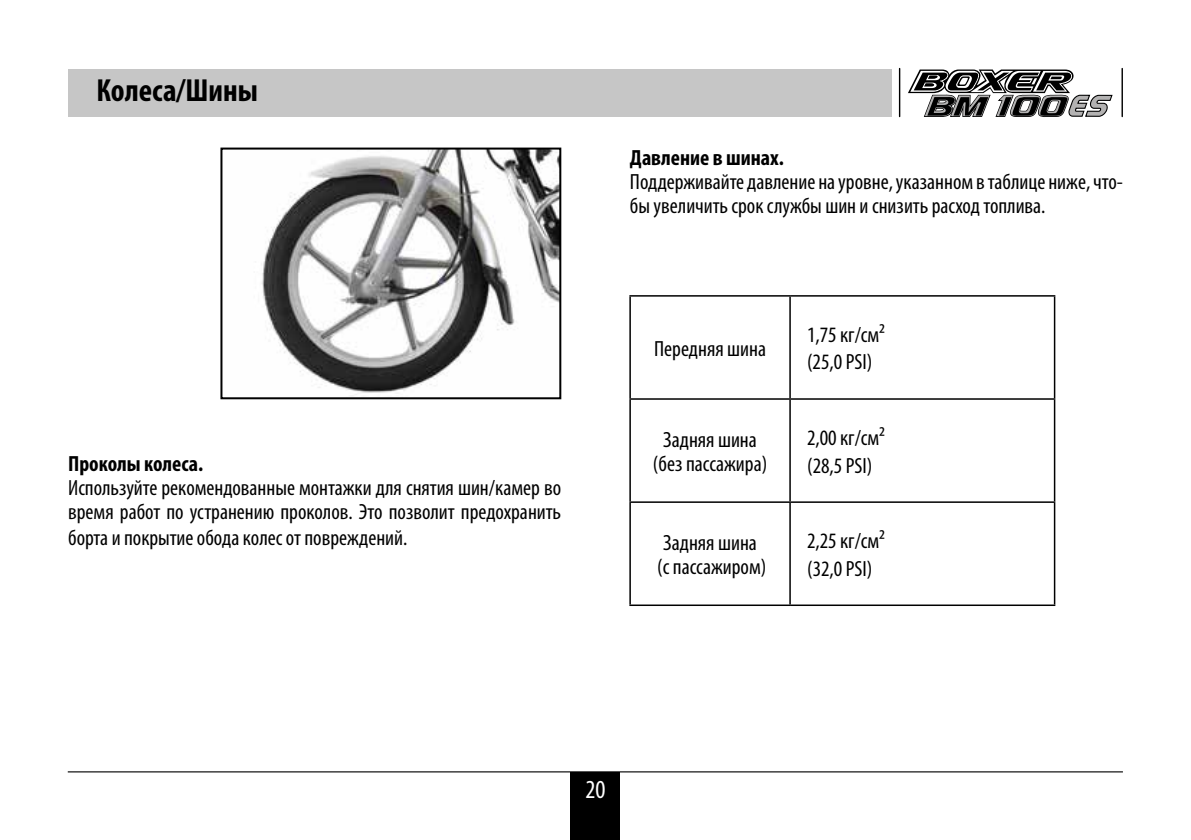
<style>
.page{position:relative;width:1191px;height:840px;background:#fff}
.page>*{position:absolute;margin:0;border:0;box-sizing:border-box;transform-origin:0 0}
.t1{font:700 condensed 32px "Myriad Pro";color:#000}
.t2{font:condensed 26px "Myriad Pro";color:#fff}
.t3{font:condensed 22px/24px "Myriad Pro";color:#000}
.t4{font:700 condensed 22px "Myriad Pro";color:#000}
</style>
<div class="page">
<hr style="left:68px;top:770px;width:1055px;height:2px;background:#000">
<div style="left:68px;top:68px;width:823px;height:48px;background:#c6c6c6"></div>
<hr style="left:1121px;top:68px;width:2px;height:48px;background:#000">
<hr style="left:899px;top:68px;width:1px;height:48px;background:#000">
<div style="left:571px;top:771px;width:49px;height:68px;background:#000"></div>
<svg style="left:908px;top:69px;width:205px;height:48px"></svg>
<hr style="left:629px;top:295px;width:161px;height:1px;background:#000">
<hr style="left:629px;top:296px;width:2px;height:102px;background:#000">
<hr style="left:790px;top:295px;width:265px;height:1px;background:#000">
<hr style="left:789px;top:296px;width:2px;height:102px;background:#000">
<hr style="left:1053px;top:296px;width:2px;height:102px;background:#000">
<hr style="left:790px;top:398px;width:265px;height:1px;background:#000">
<hr style="left:1053px;top:399px;width:2px;height:102px;background:#000">
<hr style="left:790px;top:501px;width:265px;height:1px;background:#000">
<hr style="left:1053px;top:502px;width:2px;height:102px;background:#000">
<hr style="left:790px;top:604px;width:265px;height:1px;background:#000">
<hr style="left:629px;top:502px;width:2px;height:102px;background:#000">
<hr style="left:789px;top:502px;width:2px;height:102px;background:#000">
<hr style="left:629px;top:604px;width:161px;height:1px;background:#000">
<hr style="left:629px;top:399px;width:2px;height:102px;background:#000">
<hr style="left:629px;top:398px;width:161px;height:1px;background:#000">
<hr style="left:789px;top:399px;width:2px;height:102px;background:#000">
<hr style="left:629px;top:501px;width:161px;height:1px;background:#000">
<img style="left:261px;top:150px;width:297px;height:245px">
<div style="left:220px;top:147px;width:341px;height:252px;border:2px solid #000"></div>
<h1 class="t1" style="left:96px;top:73px;width:163px">Колеса/Шины</h1>
<p class="t4" style="left:68px;top:451px;width:137px">Проколы колеса.</p>
<p class="t3" style="left:68px;top:475px;width:494px">Используйте рекомендованные монтажки для снятия шин/камер во время работ по устранению проколов. Это позволит предохранить</p>
<p class="t3" style="left:68px;top:526px;width:341px">борта и покрытие обода колес от повреждений.</p>
<p class="t4" style="left:630px;top:145px;width:156px">Давление в шинах.</p>
<p class="t3" style="left:630px;top:170px;width:494px">Поддерживайте давление на уровне, указанном в таблице ниже, что&shy;бы увеличить срок службы шин и снизить расход топлива.</p>
<p class="t3" style="left:654px;top:336px;width:113px">Передняя шина</p>
<p class="t3" style="left:807px;top:322px;width:79px;line-height:26.4px">1,75 кг/см² (25,0 PSI)</p>
<p class="t3" style="left:653px;top:427px;width:116px;text-align:center">Задняя шина (без пассажира)</p>
<p class="t3" style="left:807px;top:423px;width:79px;line-height:28px">2,00 кг/см² (28,5 PSI)</p>
<p class="t3" style="left:657px;top:531px;width:111px">Задняя шина (с пассажиром)</p>
<p class="t3" style="left:807px;top:527px;width:79px;line-height:28px">2,25 кг/см² (32,0 PSI)</p>
<p class="t2" style="left:585px;top:774px;width:22px">20</p>
</div>
